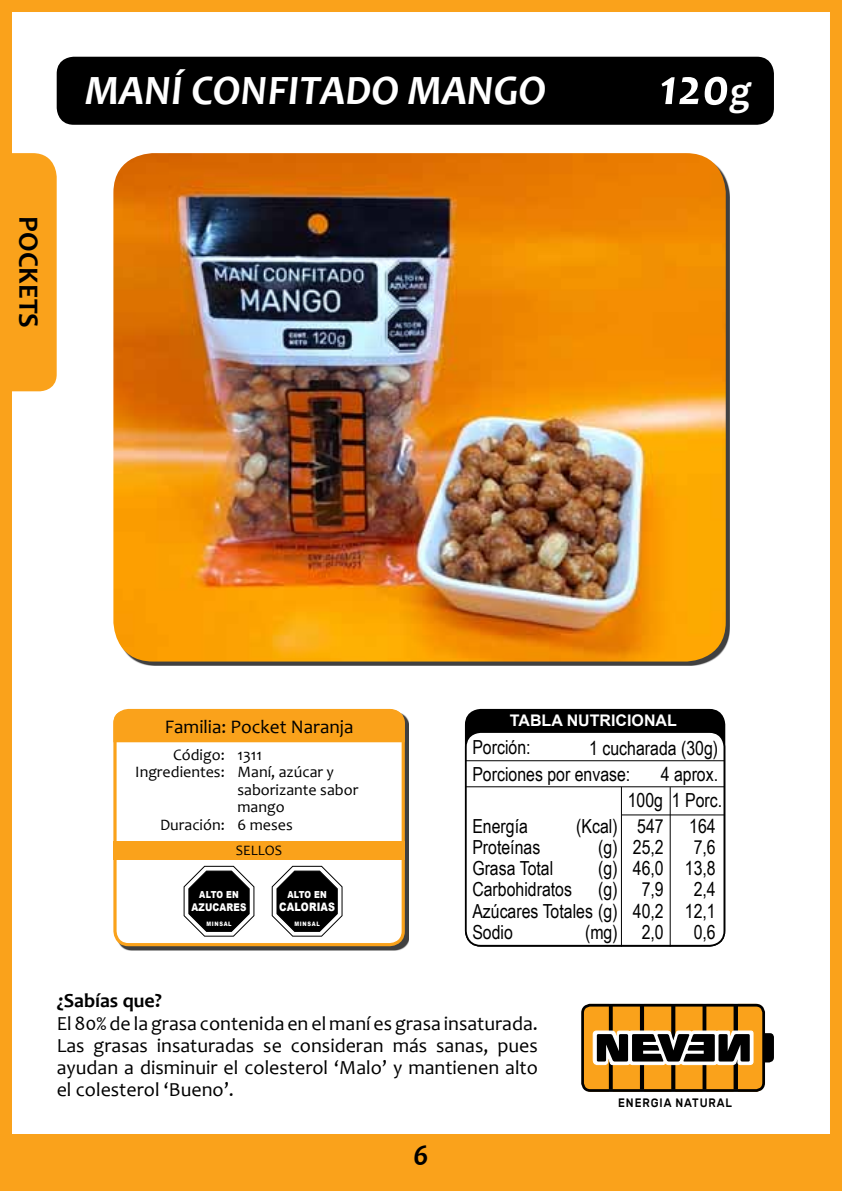
<style>
.page{position:relative;width:842px;height:1191px;background:#fff}
.page>*{position:absolute;margin:0;border:0;box-sizing:border-box;transform-origin:0 0}
.t1{font:italic 700 52px "Candara";color:#fff}
.t2{font:italic 700 42px "Candara";color:#fff}
.t3{font:italic 700 30px "Candara";color:#000}
.t4{font:700 28px "Candara";color:#000}
.t5{font:20px/22px "Candara";color:#000;text-align:justify}
.t6{font:700 20px "Candara";color:#000}
.t7{font:19.4px/21.2px "Arial Narrow";color:#000}
.t8{font:19.2px "Candara";color:#000}
.t9{font:16px/17.6px "Candara";color:#000;text-align:right}
.t10{font:700 16px "Arial";color:#fff}
.t11{font:14.4px "Candara";color:#000}
.t12{font:500 12.2px "Rubik";letter-spacing:.08em;color:#000;scale:.91 1}
.t13{font:900 11.6px "Arial";letter-spacing:.02em;color:#fff;scale:.83 1}
.t14{font:900 10.6px "Arial";letter-spacing:.02em;color:#fff;scale:.83 1}
.t15{font:900 9.6px "Arial";letter-spacing:.005em;color:#fff;scale:.83 1}
.t16{font:900 6px "Arial";letter-spacing:.13em;color:#fff;scale:.83 1}
.s1{font-size:40px}
</style>
<div class="page">
<div style="left:0;top:1134px;width:842px;height:57px;background:#faa21b"></div>
<div style="left:57px;top:57px;width:717px;height:68px;background:#000;border-radius:17px"></div>
<svg style="left:582px;top:1007px;width:192px;height:85px"></svg>
<div style="left:581px;top:1003px;width:184px;height:88px;border:3px solid #000;border-radius:8px"></div>
<div style="left:466px;top:710px;width:258px;height:235px;background:#000;border-radius:15px"></div>
<div style="left:466px;top:732px;width:258px;height:213px;background:#fff;border-radius:15px"></div>
<div style="left:465px;top:731px;width:260px;height:215px;border:2px solid #000;border-radius:15px"></div>
<hr style="left:465px;top:760px;width:260px;height:1px;background:#000">
<hr style="left:621px;top:787px;width:1px;height:159px;background:#000">
<hr style="left:670px;top:787px;width:1px;height:159px;background:#000">
<hr style="left:465px;top:786px;width:260px;height:1px;background:#000">
<hr style="left:622px;top:814px;width:103px;height:1px;background:#000">
<div style="left:13px;top:153px;width:44px;height:238px;background:#faa21b"></div>
<div style="left:117px;top:713px;width:292px;height:237px;background:#000;opacity:.75"></div>
<div style="left:115px;top:710px;width:288px;height:234px;background:#fff;border-radius:14px"></div>
<div style="left:113px;top:709px;width:292px;height:237px;border:3px solid #faa21b;border-radius:14px"></div>
<div style="left:113px;top:710px;width:292px;height:32px;background:#faa21b"></div>
<div style="left:113px;top:841px;width:292px;height:18px;background:#faa21b"></div>
<img style="left:113px;top:153px;width:613px;height:508px">
<svg style="left:271px;top:865px;width:72px;height:72px"></svg>
<svg style="left:183px;top:865px;width:72px;height:72px"></svg>
<div style="left:0;top:0;width:842px;height:1191px;border:12px solid #faa21b"></div>
<h3 class="t4" style="left:46px;top:216px;width:113px;rotate:90deg">POCKETS</h3>
<h2 class="t2" style="left:85px;top:64px;width:463px">MANÍ CONFITADO MANGO</h2>
<h1 class="t1" style="left:659px;top:55px;width:93px">120<span class="s1">g</span></h1>
<p class="t8" style="left:165px;top:715px;width:190px">Familia: Pocket Naranja</p>
<p class="t9" style="left:135px;top:745px;width:91px">Código:<br>Ingredientes:</p>
<p class="t9" style="left:160px;top:816px;width:66px">Duración:</p>
<p class="t9" style="left:237px;top:745px;width:122px;text-align:left">1311<br>Maní, azúcar y saborizante sabor mango<br>6 meses</p>
<p class="t11" style="left:236px;top:841px;width:48px">SELLOS</p>
<p class="t6" style="left:57px;top:988px;width:107px">¿Sabías que?</p>
<p class="t15" style="left:199px;top:887px;width:49px">ALTO EN</p>
<p class="t14" style="left:191px;top:899px;width:68px">AZUCARES</p>
<p class="t16" style="left:206px;top:919px;width:32px">MINSAL</p>
<p class="t15" style="left:287px;top:887px;width:49px">ALTO EN</p>
<p class="t13" style="left:279px;top:898px;width:69px">CALORIAS</p>
<p class="t16" style="left:294px;top:919px;width:32px">MINSAL</p>
<p class="t10" style="left:510px;top:709px;width:169px">TABLA NUTRICIONAL</p>
<p class="t7" style="left:472px;top:733px;width:159px;line-height:26.4px">Porción:<br>Porciones por envase:</p>
<p class="t7" style="left:589px;top:734px;width:130px;line-height:26.4px;text-align:right">1 cucharada (30g)<br>4 aprox.</p>
<p class="t7" style="left:472px;top:815px;width:147px">Energía<br>Proteínas<br>Grasa Total<br>Carbohidratos<br>Azúcares Totales (g)<br>Sodio</p>
<p class="t7" style="left:628px;top:788px;width:96px">100g 1 Porc.</p>
<p class="t7" style="left:598px;top:815px;width:21px;text-align:justify;text-indent:-22px">(Kcal) (g) (g) (g)</p>
<p class="t7" style="left:585px;top:920px;width:34px">(mg)</p>
<p class="t7" style="left:633px;top:815px;width:32px;text-align:center">547<br>25,2<br>46,0<br>7,9<br>40,2<br>2,0</p>
<p class="t7" style="left:685px;top:815px;width:32px;text-align:center">164<br>7,6<br>13,8<br>2,4<br>12,1<br>0,6</p>
<p class="t5" style="left:57px;top:1012px;width:483px">El 80% de la grasa contenida en el maní es grasa insaturada.<br>Las grasas insaturadas se consideran más sanas, pues ayudan a disminuir el colesterol ‘Malo’ y mantienen alto el colesterol ‘Bueno’.</p>
<h3 class="t3" style="left:413px;top:1136px;width:17px">6</h3>
<p class="t12" style="left:618px;top:1096px;width:127px">ENERGIA NATURAL</p>
</div>
